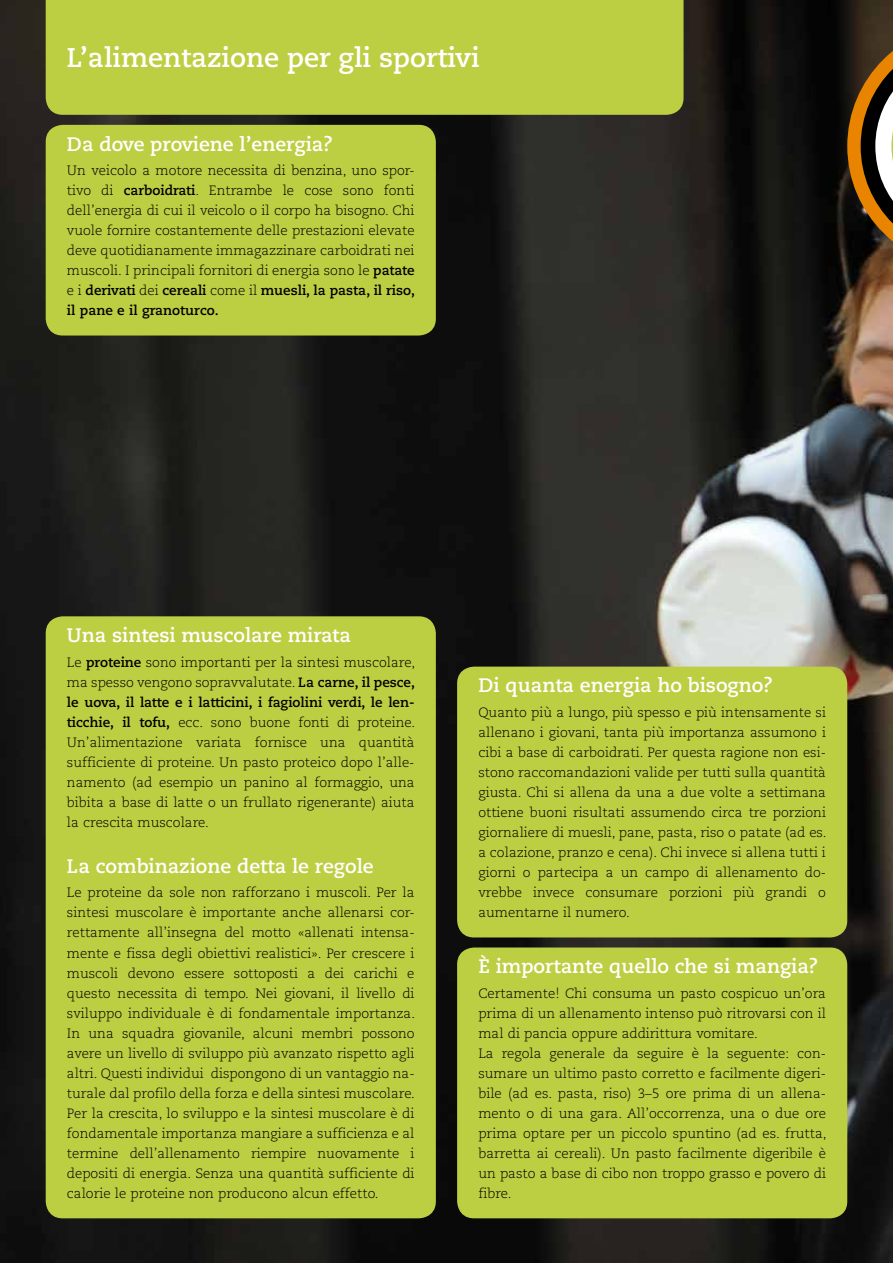
<style>
.page{position:relative;width:893px;height:1263px;background:#fff}
.page>*{position:absolute;margin:0;border:0;box-sizing:border-box;transform-origin:0 0}
.t1{font:700 27px "Caecilia";color:#fff}
.t2{font:700 19.5px "Caecilia";color:#fff}
.t3{font:300 13.5px/20.1px "Caecilia";color:#000;text-align:justify}
.s1{font-weight:700}
</style>
<div class="page">
<img style="left:0;top:0;width:893px;height:1263px">
<div style="left:46px;top:0;width:638px;height:115px;background:#bccf42"></div>
<div style="left:457px;top:667px;width:390px;height:270px;background:#bccf42;border-radius:17px"></div>
<div style="left:457px;top:947px;width:390px;height:271px;background:#bccf42;border-radius:17px"></div>
<div style="left:46px;top:125px;width:390px;height:210px;background:#bccf42;border-radius:17px"></div>
<div style="left:46px;top:616px;width:390px;height:602px;background:#bccf42;border-radius:17px"></div>
<div style="left:847px;top:0;width:46px;height:286px;background:#000;opacity:.3"></div>
<svg style="left:847px;top:0;width:46px;height:269px;background:#624826"></svg>
<h1 class="t1" style="left:67px;top:42px;width:414px">L’alimentazione per gli sportivi</h1>
<h2 class="t2" style="left:67px;top:132px;width:267px">Da dove proviene l’energia?</h2>
<p class="t3" style="left:67px;top:161px;width:350px">Un veicolo a motore necessita di benzina, uno spor&shy;tivo di <span class="s1">carboidrati</span>. Entrambe le cose sono fonti dell’energia di cui il veicolo o il corpo ha bisogno. Chi vuole fornire costantemente delle prestazioni elevate deve quotidianamente immagazzinare carboidrati nei muscoli. I principali fornitori di energia sono le <span class="s1">patate </span>e i <span class="s1">derivati</span> dei <span class="s1">cereali</span> come il <span class="s1">muesli, la pasta, il riso, il pane e il granoturco.</span></p>
<h2 class="t2" style="left:67px;top:624px;width:286px">Una sintesi muscolare mirata</h2>
<p class="t3" style="left:67px;top:652px;width:350px">Le <span class="s1">proteine</span> sono importanti per la sintesi muscolare, ma spesso vengono sopravvalutate. <span class="s1">La carne, il pesce, le uova, il latte e i latticini, i fagiolini verdi, le len&shy;ticchie, il tofu,</span> ecc. sono buone fonti di proteine.<br>Un’alimentazione variata fornisce una quantità sufficiente di proteine. Un pasto proteico dopo l’alle&shy;namento (ad esempio un panino al formaggio, una bibita a base di latte o un frullato rigenerante) aiuta la crescita muscolare.</p>
<h2 class="t2" style="left:67px;top:855px;width:308px">La combinazione detta le regole</h2>
<p class="t3" style="left:67px;top:883px;width:350px">Le proteine da sole non rafforzano i muscoli. Per la sintesi muscolare è importante anche allenarsi cor&shy;rettamente all’insegna del motto «allenati intensa&shy;mente e fissa degli obiettivi realistici». Per crescere i muscoli devono essere sottoposti a dei carichi e questo necessita di tempo. Nei giovani, il livello di sviluppo individuale è di fondamentale importanza.<br>In una squadra giovanile, alcuni membri possono avere un livello di sviluppo più avanzato rispetto agli altri. Questi individui dispongono di un vantaggio na&shy;turale dal profilo della forza e della sintesi muscolare.<br>Per la crescita, lo sviluppo e la sintesi muscolare è di fondamentale importanza mangiare a sufficienza e al termine dell’allenamento riempire nuovamente i depositi di energia. Senza una quantità sufficiente di calorie le proteine non producono alcun effetto.</p>
<h2 class="t2" style="left:478px;top:674px;width:296px">Di quanta energia ho bisogno?</h2>
<p class="t3" style="left:478px;top:702px;width:350px">Quanto più a lungo, più spesso e più intensamente si allenano i giovani, tanta più importanza assumono i cibi a base di carboidrati. Per questa ragione non esi&shy;stono raccomandazioni valide per tutti sulla quantità giusta. Chi si allena da una a due volte a settimana ottiene buoni risultati assumendo circa tre porzioni giornaliere di muesli, pane, pasta, riso o patate (ad es. a colazione, pranzo e cena). Chi invece si allena tutti i giorni o partecipa a un campo di allenamento do&shy;vrebbe invece consumare porzioni più grandi o aumentarne il numero.</p>
<h2 class="t2" style="left:478px;top:955px;width:341px">È importante quello che si mangia?</h2>
<p class="t3" style="left:478px;top:983px;width:350px;text-align:left">Certamente! Chi consuma un pasto cospicuo un’ora prima di un allenamento intenso può ritrovarsi con il mal di pancia oppure addirittura vomitare.<br>La regola generale da seguire è la seguente: con&shy;sumare un ultimo pasto corretto e facilmente digeri&shy;bile (ad es. pasta, riso) 3–5 ore prima di un allena&shy;mento o di una gara. All’occorrenza, una o due ore prima optare per un piccolo spuntino (ad es. frutta, barretta ai cereali). Un pasto facilmente digeribile è un pasto a base di cibo non troppo grasso e povero di fibre.</p>
</div>
